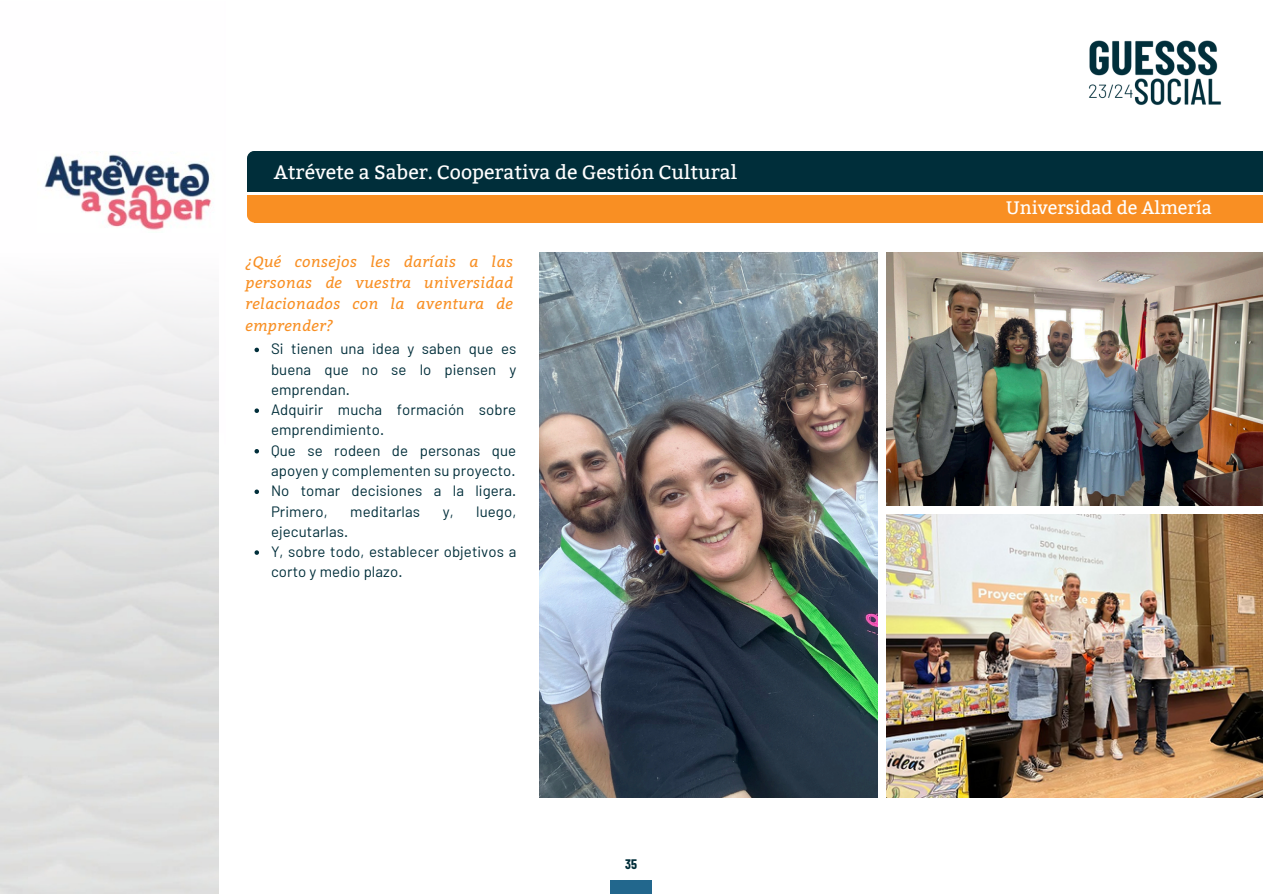
<style>
.page{position:relative;width:1263px;height:894px;background:#fff}
.page>*{position:absolute;margin:0;border:0;box-sizing:border-box;transform-origin:0 0}
.t1{font:19.5px "Bitter";color:#fff}
.t2{font:18px "Bitter";color:#fff}
.t3{font:15px/20.2px "Barlow";letter-spacing:.005em;color:#002e3a}
.t4{font:italic 15px/21.3px "Bitter";letter-spacing:.025em;color:#f88f23;text-align:justify}
.t5{font:700 13.5px "Barlow Condensed";color:#002e3a}
</style>
<div class="page">
<div style="left:611px;top:880px;width:41px;height:13px;background:#22678d"></div>
<img style="left:1088px;top:40px;width:133px;height:65px">
<div style="left:247px;top:151px;width:1016px;height:42px;background:#002e3a"></div>
<div style="left:247px;top:193px;width:1016px;height:29px;background:#f98f23"></div>
<hr style="left:247px;top:193px;width:1016px;height:1px;background:#fff">
<svg style="left:247px;top:151px;width:7px;height:7px"></svg>
<svg style="left:247px;top:216px;width:7px;height:7px"></svg>
<img style="left:540px;top:252px;width:337px;height:545px">
<img style="left:38px;top:152px;width:181px;height:81px">
<img style="left:887px;top:252px;width:376px;height:253px">
<img style="left:887px;top:514px;width:375px;height:283px">
<svg style="left:255px;top:347px;width:4px;height:5px"></svg>
<svg style="left:255px;top:408px;width:4px;height:5px"></svg>
<svg style="left:255px;top:449px;width:4px;height:4px"></svg>
<svg style="left:255px;top:489px;width:4px;height:5px"></svg>
<svg style="left:255px;top:550px;width:4px;height:4px"></svg>
<p class="t1" style="left:274px;top:160px;width:465px">Atrévete a Saber. Cooperativa de Gestión Cultural</p>
<h1 class="t4" style="left:246px;top:249px;width:269px">¿Qué consejos les daríais a las personas de vuestra universidad relacionados con la aventura de emprender?</h1>
<p class="t3" style="left:271px;top:338px;width:247px;text-align:justify">Si tienen una idea y saben que es buena que no se lo piensen y emprendan.</p>
<p class="t3" style="left:271px;top:399px;width:247px">Adquirir mucha formación sobre emprendimiento.</p>
<p class="t3" style="left:271px;top:439px;width:247px">Que se rodeen de personas que apoyen y complementen su proyecto.</p>
<p class="t3" style="left:271px;top:480px;width:247px">No tomar decisiones a la ligera.<br>Primero,</p>
<p class="t3" style="left:350px;top:500px;width:71px">meditarlas</p>
<p class="t3" style="left:443px;top:500px;width:12px">y,</p>
<p class="t3" style="left:476px;top:500px;width:42px">luego,</p>
<p class="t3" style="left:271px;top:520px;width:79px">ejecutarlas.</p>
<h1 class="t3" style="left:271px;top:541px;width:247px">Y, sobre todo, establecer objetivos a corto y medio plazo.</h1>
<p class="t5" style="left:625px;top:855px;width:13px">35</p>
<p class="t2" style="left:1006px;top:197px;width:208px">Universidad de Almería</p>
</div>
